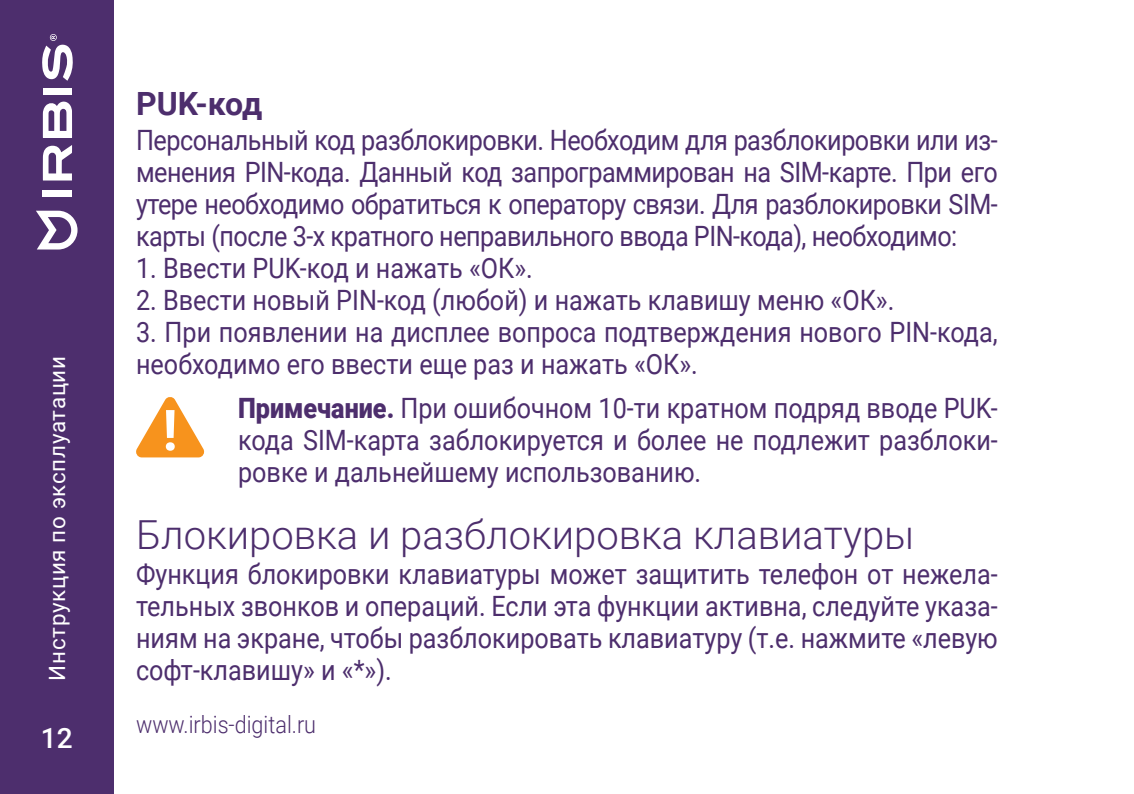
<style>
.page{position:relative;width:1134px;height:794px;background:#fff}
.page>*{position:absolute;margin:0;border:0;box-sizing:border-box;transform-origin:0 0}
.t1{font:700 56.4px "Roboto";color:#fff}
.t2{font:300 40px "Roboto";color:#4d2e6d}
.t3{font:700 32px "Roboto";letter-spacing:-.015em;color:#4d2e6d}
.Основной{font:28px/32px "Roboto";color:#4d2e6d;text-align:justify;scale:.9 1}
.Сноска{font:28px/32px "Roboto";color:#4d2e6d;text-align:justify;scale:.9 1}
.t4{font:500 28px "Roboto";color:#fff}
.t5{font:300 24px "Roboto";color:#4d2e6d;scale:.9 1}
.t6{font:22.4px "Roboto";letter-spacing:.03em;color:#fff}
.s1{font-weight:900}
</style>
<div class="page">
<div style="left:0;top:0;width:113px;height:794px;background:#4d2e6d"></div>
<svg style="left:36px;top:211px;width:42px;height:38px"></svg>
<svg style="left:43px;top:101px;width:29px;height:37px"></svg>
<svg style="left:43px;top:145px;width:29px;height:35px"></svg>
<div style="left:43px;top:190px;width:29px;height:7px;background:#fff"></div>
<div style="left:43px;top:88px;width:29px;height:7px;background:#fff"></div>
<div style="left:50px;top:34px;width:7px;height:7px;background:#c7bdd1;border-radius:50%"></div>
<svg style="left:42px;top:35px;width:31px;height:46px"></svg>
<svg style="left:136px;top:397px;width:68px;height:60px"></svg>
<p class="t6" style="left:41px;top:680px;width:326px;rotate:-90deg">Инструкция по эксплуатации</p>
<p class="t4" style="left:41px;top:718px;width:33px">12</p>
<h3 class="t3" style="left:136px;top:81px;width:128px">PUK-код</h3>
<p class="Основной" style="left:136px;top:123px;width:959px">Персональный код разблокировки. Необходим для разблокировки или из&shy;менения PIN-кода. Данный код запрограммирован на SIM-карте. При его утере необходимо обратиться к оператору связи. Для разблокировки SIM&shy;карты (после 3-х кратного неправильного ввода PIN-кода), необходимо:</p>
<p class="Основной" style="left:136px;top:251px;width:442px">1. Ввести PUK-код и нажать «ОК».</p>
<p class="Основной" style="left:136px;top:283px;width:844px">2. Ввести новый PIN-код (любой) и нажать клавишу меню «ОК».</p>
<p class="Основной" style="left:136px;top:315px;width:959px">3. При появлении на дисплее вопроса подтверждения нового PIN-кода, необходимо его ввести еще раз и нажать «ОК».</p>
<p class="Сноска" style="left:238px;top:390px;width:846px"><span class="s1">Примечание.</span> При ошибочном 10-ти кратном подряд вводе PUK&shy;кода SIM-карта заблокируется и более не подлежит разблоки&shy;ровке и дальнейшему использованию.</p>
<h1 class="t2" style="left:136px;top:506px;width:780px">Блокировка и разблокировка клавиатуры</h1>
<p class="Основной" style="left:136px;top:557px;width:959px">Функция блокировки клавиатуры может защитить телефон от нежела&shy;тельных звонков и операций. Если эта функции активна, следуйте указа&shy;ниям на экране, чтобы разблокировать клавиатуру (т.е. нажмите «левую софт-клавишу» и «*»).</p>
<p class="t1" style="left:162px;top:391px;width:17px">!</p>
<p class="t5" style="left:136px;top:707px;width:202px">www.irbis-digital.ru</p>
</div>
